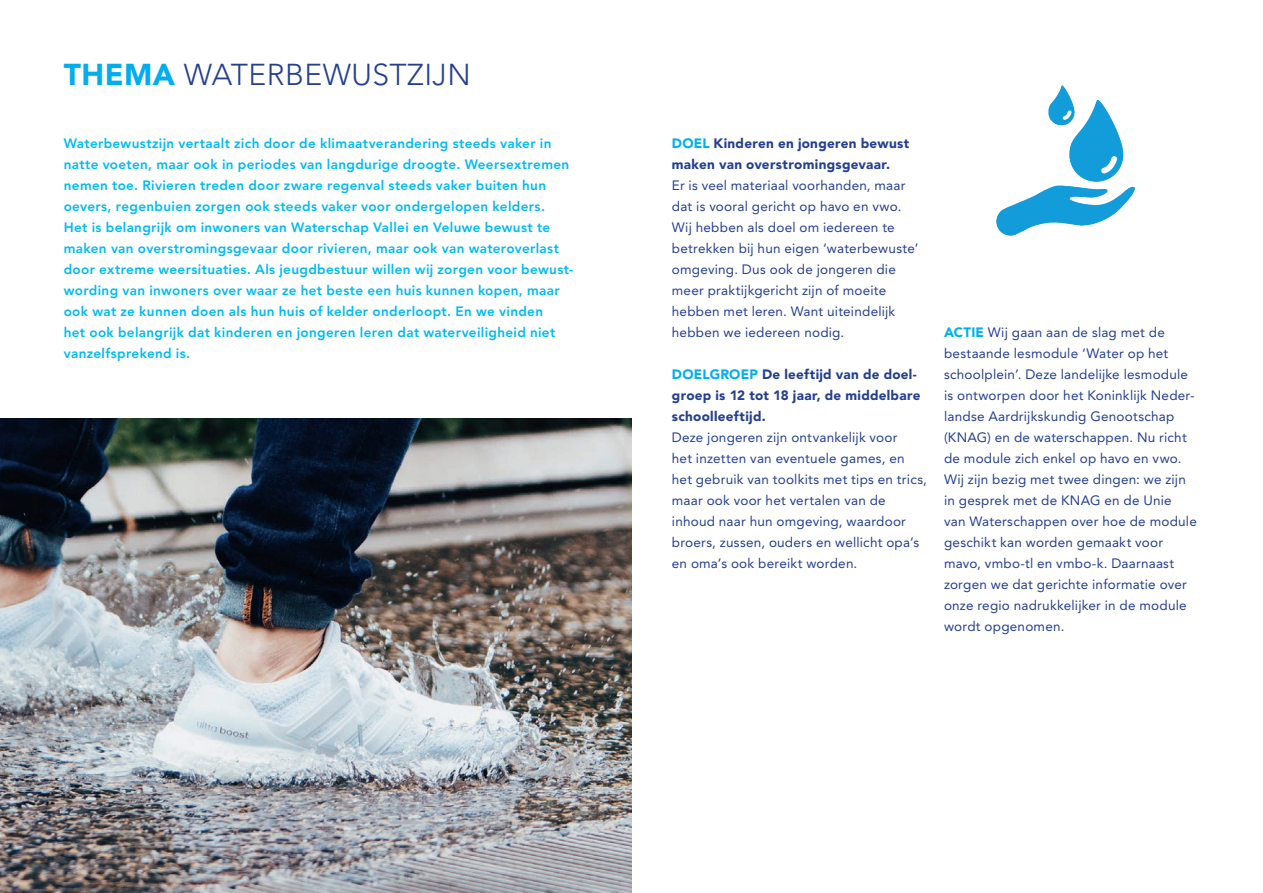
<style>
.page{position:relative;width:1263px;height:893px;background:#fff}
.page>*{position:absolute;margin:0;border:0;box-sizing:border-box;transform-origin:0 0}
.t1{font:300 30px "Avenir LT Std";letter-spacing:.015em;color:#253f8e}
.t2{font:13.5px/21px "Avenir LT Std";letter-spacing:.015em;color:#253f8e}
.t3{font:800 13.5px/21px "Avenir LT Std";letter-spacing:.025em;color:#00baf1}
.t4{font:900 13.5px/21px "Avenir LT Std";letter-spacing:.02em;color:#253f8e}
.s1{font-weight:900;color:#00aeef}
.s2{color:#00aeef}
</style>
<div class="page">
<img style="left:0;top:419px;width:631px;height:474px">
<img style="left:996px;top:85px;width:138px;height:150px">
<h1 class="t1" style="left:64px;top:57px;width:409px"><span class="s1">THEMA</span> WATERBEWUSTZIJN</h1>
<p class="t3" style="left:64px;top:133px;width:511px">Waterbewustzijn vertaalt zich door de klimaatverandering steeds vaker in natte voeten, maar ook in periodes van langdurige droogte. Weersextremen nemen toe. Rivieren treden door zware regenval steeds vaker buiten hun oevers, regenbuien zorgen ook steeds vaker voor ondergelopen kelders.<br>Het is belangrijk om inwoners van Waterschap Vallei en Veluwe bewust te maken van overstromingsgevaar door rivieren, maar ook van wateroverlast door extreme weersituaties. Als jeugdbestuur willen wij zorgen voor bewust&shy;wording van inwoners over waar ze het beste een huis kunnen kopen, maar ook wat ze kunnen doen als hun huis of kelder onderloopt. En we vinden<br>het ook belangrijk dat kinderen en jongeren leren dat waterveiligheid niet vanzelfsprekend is.</p>
<p class="t4" style="left:672px;top:133px;width:239px"><span class="s2">DOEL</span> Kinderen en jongeren bewust maken van overstromingsgevaar.</p>
<p class="t2" style="left:672px;top:175px;width:248px">Er is veel materiaal voorhanden, maar dat is vooral gericht op havo en vwo.<br>Wij hebben als doel om iedereen te betrekken bij hun eigen ‘waterbewuste’ omgeving. Dus ook de jongeren die meer praktijkgericht zijn of moeite hebben met leren. Want uiteindelijk hebben we iedereen nodig.</p>
<p class="t4" style="left:672px;top:364px;width:250px"><span class="s2">DOELGROEP</span> De leeftijd van de doel&shy;groep is 12 tot 18 jaar, de middelbare schoolleeftijd.</p>
<p class="t2" style="left:672px;top:427px;width:257px">Deze jongeren zijn ontvankelijk voor<br>het inzetten van eventuele games, en het gebruik van toolkits met tips en trics, maar ook voor het vertalen van de inhoud naar hun omgeving, waardoor broers, zussen, ouders en wellicht opa’s en oma’s ook bereikt worden.</p>
<p class="t2" style="left:944px;top:322px;width:254px"><span class="s1">ACTIE</span> Wij gaan aan de slag met de bestaande lesmodule ‘Water op het schoolplein’. Deze landelijke lesmodule is ontworpen door het Koninklijk Neder&shy;landse Aardrijkskundig Genootschap (KNAG) en de waterschappen. Nu richt de module zich enkel op havo en vwo.<br>Wij zijn bezig met twee dingen: we zijn in gesprek met de KNAG en de Unie<br>van Waterschappen over hoe de module geschikt kan worden gemaakt voor mavo, vmbo-tl en vmbo-k. Daarnaast zorgen we dat gerichte informatie over onze regio nadrukkelijker in de module wordt opgenomen.</p>
</div>
